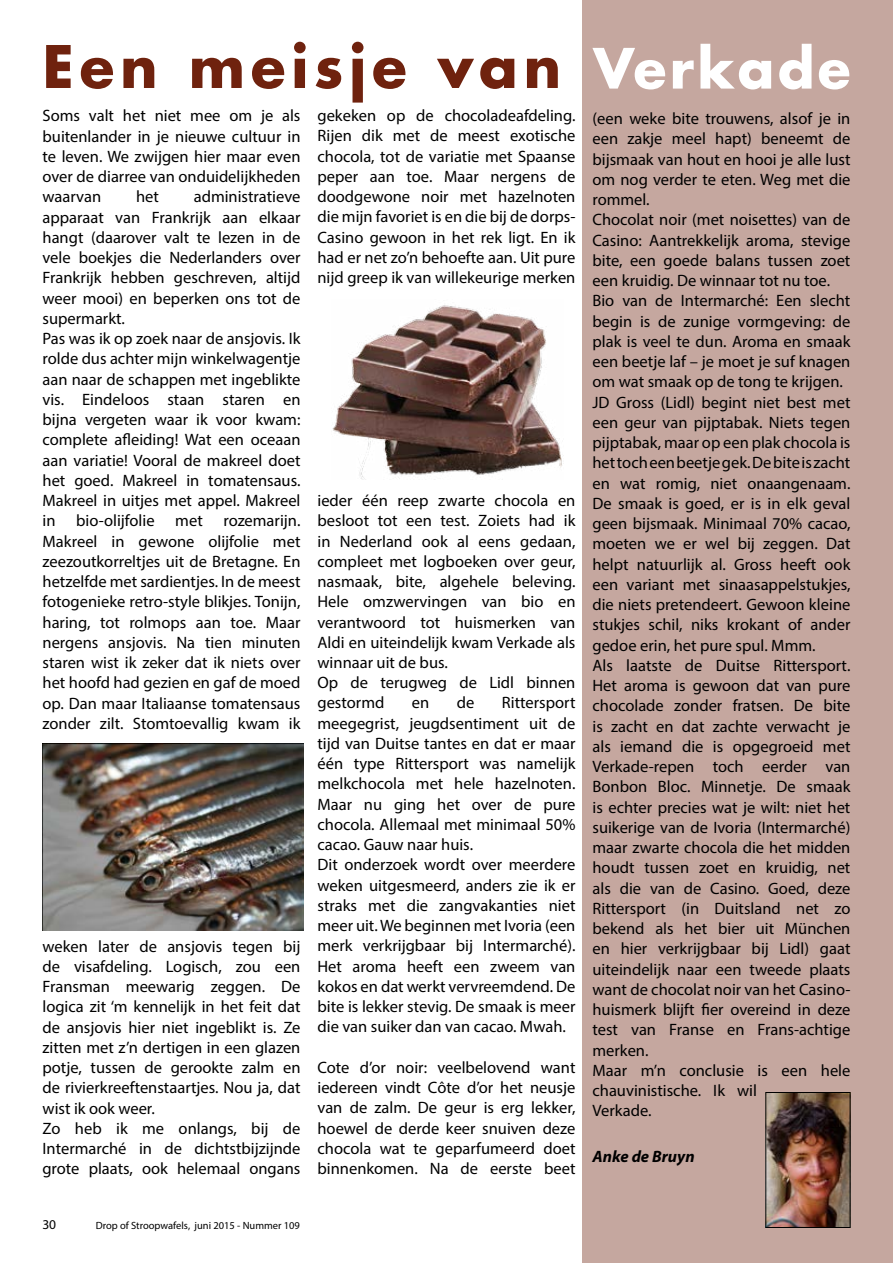
<style>
.page{position:relative;width:893px;height:1263px;background:#fff}
.page>*{position:absolute;margin:0;border:0;box-sizing:border-box;transform-origin:0 0}
.t1{font:700 57px "Futura";letter-spacing:.1em;color:#6f220e}
.t2{font:16.5px/20.2px "Myriad Pro";color:#000}
.t3{font:italic 700 16.5px "Myriad Pro";color:#000}
.t4{font:13.5px "Myriad Pro";color:#000}
.t5{font:10.5px "Myriad Pro";color:#000}
.s1{font-size:54px;color:#fff}
</style>
<div class="page">
<div style="left:583px;top:0;width:310px;height:1263px;background:#c5a79f"></div>
<img style="left:332px;top:305px;width:230px;height:174px">
<img style="left:767px;top:1094px;width:81px;height:132px">
<div style="left:765px;top:1092px;width:85px;height:136px;border:1px solid #000"></div>
<img style="left:43px;top:743px;width:260px;height:188px">
<h1 class="t1" style="left:43px;top:29px;width:809px">Een meisje van <span class="s1">Verkade</span></h1>
<p class="t2" style="left:43px;top:105px;width:259px;text-align:justify">Soms valt het niet mee om je als buitenlander in je nieuwe cultuur in te leven. We zwijgen hier maar even over de diarree van onduidelijkheden waarvan</p>
<p class="t2" style="left:43px;top:186px;width:259px;text-indent:151px">administratieve apparaat van Frankrijk aan elkaar hangt (daarover valt te lezen in de vele boekjes die Nederlanders over<br>Frankrijk hebben geschreven, altijd weer mooi) en beperken ons tot de supermarkt.<br>Pas was ik op zoek naar de ansjovis. Ik rolde dus achter mijn winkelwagentje aan naar de schappen met ingeblikte vis. Eindeloos staan staren en bijna vergeten waar ik voor kwam: complete afleiding! Wat een oceaan aan variatie! Vooral de makreel doet het goed. Makreel in tomatensaus.<br>Makreel in uitjes met appel. Makreel in</p>
<p class="t2" style="left:136px;top:186px;width:24px">het</p>
<p class="t2" style="left:76px;top:510px;width:80px">bio-olijfolie</p>
<p class="t2" style="left:175px;top:510px;width:29px">met</p>
<p class="t2" style="left:43px;top:510px;width:259px;text-align:justify;text-indent:181px">rozemarijn.<br>Makreel in gewone olijfolie met zeezoutkorreltjes uit de Bretagne. En hetzelfde met sardientjes. In de meest fotogenieke retro-style blikjes. Tonijn, haring, tot rolmops aan toe. Maar nergens ansjovis. Na tien minuten staren wist ik zeker dat ik niets over het hoofd had gezien en gaf de moed op. Dan maar Italiaanse tomatensaus zonder zilt. Stomtoevallig kwam ik</p>
<p class="t2" style="left:43px;top:936px;width:259px">weken later de ansjovis tegen bij de visafdeling. Logisch, zou een<br>Fransman meewarig zeggen. De logica zit ‘m kennelijk in het feit dat de ansjovis hier niet ingeblikt is. Ze zitten met z’n dertigen in een glazen potje, tussen de gerookte zalm en de rivierkreeftenstaartjes. Nou ja, dat wist ik ook weer.<br>Zo heb ik me onlangs, bij de<br>Intermarché in de dichtstbijzijnde grote plaats, ook helemaal ongans</p>
<p class="t4" style="left:42px;top:1216px;width:15px">30</p>
<p class="t5" style="left:96px;top:1219px;width:206px">Drop of Stroopwafels, juni 2015 - Nummer 109</p>
<p class="t2" style="left:317px;top:105px;width:259px;text-align:justify">gekeken op de chocoladeafdeling.<br>Rijen dik met de meest exotische chocola, tot de variatie met Spaanse peper aan toe. Maar nergens de doodgewone noir met hazelnoten die mijn favoriet is en die bij de dorps-Casino gewoon in het rek ligt. En ik had er net zo’n behoefte aan. Uit pure nijd greep ik van willekeurige merken</p>
<p class="t2" style="left:317px;top:490px;width:259px">ieder één reep zwarte chocola en besloot tot een test. Zoiets had ik in Nederland ook al eens gedaan, compleet met logboeken over geur, nasmaak, bite, algehele beleving.<br>Hele omzwervingen van bio en verantwoord tot huismerken van<br>Aldi en uiteindelijk kwam Verkade als winnaar uit de bus.<br>Op de terugweg de Lidl binnen gestormd</p>
<p class="t2" style="left:412px;top:692px;width:19px">en</p>
<p class="t2" style="left:457px;top:692px;width:19px">de</p>
<p class="t2" style="left:317px;top:692px;width:259px;text-indent:184px">Rittersport meegegrist, jeugdsentiment uit de tijd van Duitse tantes en dat er maar één type Rittersport was namelijk melkchocola met hele hazelnoten.<br>Maar nu ging het over de pure chocola. Allemaal met minimaal 50% cacao. Gauw naar huis.<br>Dit onderzoek wordt over meerdere weken uitgesmeerd, anders zie ik er straks met die zangvakanties niet meer uit. We beginnen met Ivoria (een merk verkrijgbaar bij Intermarché).<br>Het aroma heeft een zweem van kokos en dat werkt vervreemdend. De bite is lekker stevig. De smaak is meer die van suiker dan van cacao. Mwah.</p>
<p class="t2" style="left:317px;top:1057px;width:259px;text-align:justify">Cote d’or noir: veelbelovend want iedereen vindt Côte d’or het neusje van de zalm. De geur is erg lekker, hoewel de derde keer snuiven deze chocola wat te geparfumeerd doet binnenkomen. Na de eerste beet</p>
<p class="t2" style="left:592px;top:108px;width:259px">(een weke bite trouwens, alsof je in een zakje meel hapt) beneemt de bijsmaak van hout en hooi je alle lust om nog verder te eten. Weg met die rommel.<br>Chocolat noir (met noisettes) van de<br>Casino: Aantrekkelijk aroma, stevige bite, een goede balans tussen zoet een kruidig. De winnaar tot nu toe.<br>Bio van de Intermarché: Een slecht begin is de zunige vormgeving: de plak is veel te dun. Aroma en smaak een beetje laf – je moet je suf knagen om wat smaak op de tong te krijgen.<br>JD Gross (Lidl) begint niet best met een geur van pijptabak. Niets tegen pijptabak, maar op een plak chocola is het toch een beetje gek. De bite is zacht en wat romig, niet onaangenaam.<br>De smaak is goed, er is in elk geval geen bijsmaak. Minimaal 70% cacao, moeten we er wel bij zeggen. Dat helpt natuurlijk al. Gross heeft ook een variant met sinaasappelstukjes, die niets pretendeert. Gewoon kleine stukjes schil, niks krokant of ander gedoe erin, het pure spul. Mmm.<br>Als laatste de Duitse Rittersport.<br>Het aroma is gewoon dat van pure chocolade zonder fratsen. De bite is zacht en dat zachte verwacht je als iemand die is opgegroeid met<br>Verkade-repen toch eerder van<br>Bonbon Bloc. Minnetje. De smaak is echter precies wat je wilt: niet het suikerige van de Ivoria (Intermarché) maar zwarte chocola die het midden houdt tussen zoet en kruidig, net als die van de Casino. Goed, deze<br>Rittersport (in Duitsland net zo bekend als het bier uit München en hier verkrijgbaar bij Lidl) gaat uiteindelijk naar een tweede plaats want de chocolat noir van het Casino&shy;huismerk blijft fier overeind in deze test van Franse en Frans-achtige merken.<br>Maar m’n conclusie is een hele chauvinistische. Ik wil<br>Verkade.</p>
<p class="t3" style="left:592px;top:1145px;width:104px">Anke de Bruyn</p>
</div>
